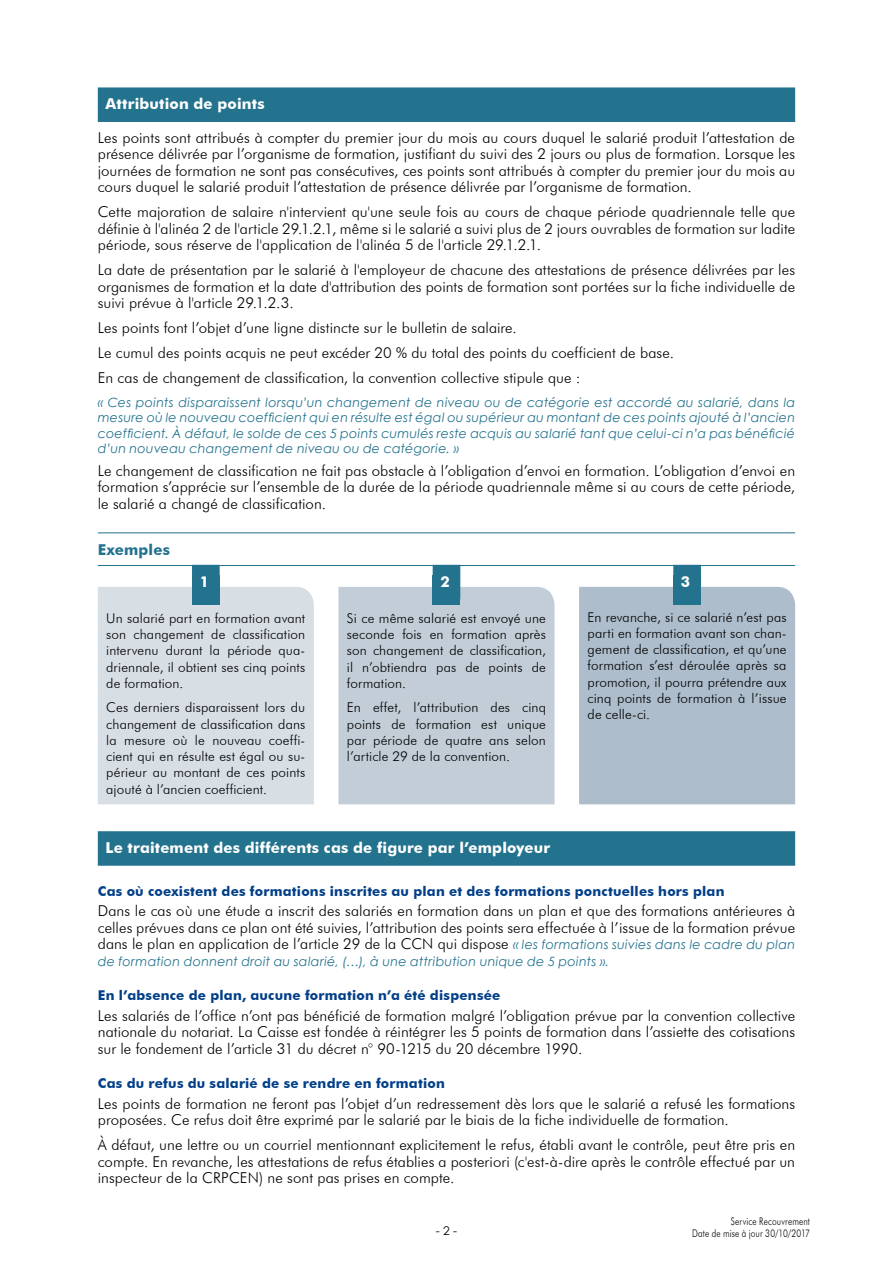
<style>
.page{position:relative;width:893px;height:1263px;background:#fff}
.page>*{position:absolute;margin:0;border:0;box-sizing:border-box;transform-origin:0 0}
.t1{font:300 15px/16.5px "Futura BT";letter-spacing:.005em;color:#000;text-align:justify}
.t2{font:700 15px "Futura BT";letter-spacing:.01em;color:#fff}
.t3{font:700 15px "Futura BT";letter-spacing:.01em;color:#23728e}
.t4{font:300 13.5px/16.2px "Futura BT";letter-spacing:.01em;color:#000;text-align:justify}
.t5{font:700 13.5px "Futura BT";letter-spacing:.015em;color:#023f88}
.t6{font:italic 12.75px/15.3px "Century Gothic";letter-spacing:.015em;color:#23728e;text-align:justify}
.t7{font:12px "Century Gothic";color:#000}
.t8{font:300 10.5px/12px "Futura BT";letter-spacing:.02em;color:#000;text-align:right;scale:.8 1}
.s1{font-family:"Century Gothic";font-weight:400;font-style:italic;font-size:12.75px;color:#23728e}
</style>
<div class="page">
<div style="left:98px;top:87px;width:697px;height:35px;background:#23728e"></div>
<hr style="left:98px;top:532px;width:697px;height:1px;background:#23728e">
<hr style="left:98px;top:565px;width:697px;height:1px;background:#23728e">
<div style="left:98px;top:831px;width:697px;height:35px;background:#23728e"></div>
<div style="left:98px;top:587px;width:216px;height:217px;background:#d7dee4"></div>
<div style="left:338px;top:587px;width:216px;height:217px;background:#c2cdd7"></div>
<div style="left:579px;top:587px;width:216px;height:217px;background:#adbdcb"></div>
<div style="left:192px;top:575px;width:28px;height:30px;background:#23728e"></div>
<div style="left:192px;top:565px;width:28px;height:34px;background:#23728e"></div>
<div style="left:433px;top:575px;width:27px;height:30px;background:#23728e"></div>
<div style="left:433px;top:565px;width:27px;height:34px;background:#23728e"></div>
<div style="left:673px;top:575px;width:28px;height:30px;background:#23728e"></div>
<div style="left:673px;top:565px;width:28px;height:34px;background:#23728e"></div>
<p class="t2" style="left:105px;top:95px;width:161px">Attribution de points</p>
<p class="t1" style="left:98px;top:129px;width:699px">Les points sont attribués à compter du premier jour du mois au cours duquel le salarié produit l’attestation de présence délivrée par l’organisme de formation, justifiant du suivi des 2 jours ou plus de formation. Lorsque les journées de formation ne sont pas consécutives, ces points sont attribués à compter du premier jour du mois au cours duquel le salarié produit l’attestation de présence délivrée par l’organisme de formation.</p>
<p class="t1" style="left:98px;top:204px;width:699px">Cette majoration de salaire n'intervient qu'une seule fois au cours de chaque période quadriennale telle que définie à l'alinéa 2 de l'article 29.1.2.1, même si le salarié a suivi plus de 2 jours ouvrables de formation sur ladite période, sous réserve de l'application de l'alinéa 5 de l'article 29.1.2.1.</p>
<p class="t1" style="left:98px;top:262px;width:699px">La date de présentation par le salarié à l'employeur de chacune des attestations de présence délivrées par les organismes de formation et la date d'attribution des points de formation sont portées sur la fiche individuelle de suivi prévue à l'article 29.1.2.3.</p>
<p class="t1" style="left:98px;top:315px;width:578px;line-height:25px;text-align:left">Les points font l’objet d’une ligne distincte sur le bulletin de salaire.<br>Le cumul des points acquis ne peut excéder 20 % du total des points du coefficient de base.<br>En cas de changement de classification, la convention collective stipule que :</p>
<p class="t6" style="left:98px;top:395px;width:699px">« Ces points disparaissent lorsqu’un changement de niveau ou de catégorie est accordé au salarié, dans la mesure où le nouveau coefficient qui en résulte est égal ou supérieur au montant de ces points ajouté à l’ancien coefficient. À défaut, le solde de ces 5 points cumulés reste acquis au salarié tant que celui-ci n’a pas bénéficié d’un nouveau changement de niveau ou de catégorie. »</p>
<p class="t1" style="left:98px;top:462px;width:699px">Le changement de classification ne fait pas obstacle à l’obligation d’envoi en formation. L’obligation d’envoi en formation s’apprécie sur l’ensemble de la durée de la période quadriennale même si au cours de cette période, le salarié a changé de classification.</p>
<p class="t3" style="left:98px;top:540px;width:74px">Exemples</p>
<p class="t2" style="left:200px;top:572px;width:11px">1</p>
<p class="t2" style="left:440px;top:572px;width:11px">2</p>
<p class="t2" style="left:681px;top:572px;width:11px">3</p>
<p class="t4" style="left:106px;top:610px;width:200px">Un salarié part en formation avant son changement de classification intervenu durant la période qua&shy;driennale, il obtient ses cinq points de formation.</p>
<p class="t4" style="left:106px;top:699px;width:200px">Ces derniers disparaissent lors du changement de classification dans la mesure où le nouveau coeffi&shy;cient qui en résulte est égal ou su&shy;périeur au montant de ces points ajouté à l’ancien coefficient.</p>
<p class="t4" style="left:347px;top:610px;width:201px">Si ce même salarié est envoyé une seconde fois en formation après son changement de classification, il n’obtiendra pas de points de formation.</p>
<p class="t4" style="left:347px;top:699px;width:201px">En effet, l’attribution des cinq points de formation est unique par période de quatre ans selon l’article 29 de la convention.</p>
<p class="t4" style="left:588px;top:609px;width:201px">En revanche, si ce salarié n’est pas parti en formation avant son chan&shy;gement de classification, et qu’une formation s’est déroulée après sa promotion, il pourra prétendre aux cinq points de formation à l’issue de celle-ci.</p>
<p class="t2" style="left:105px;top:838px;width:446px">Le traitement des différents cas de figure par l’employeur</p>
<p class="t5" style="left:98px;top:883px;width:628px">Cas où coexistent des formations inscrites au plan et des formations ponctuelles hors plan</p>
<p class="t1" style="left:98px;top:903px;width:699px">Dans le cas où une étude a inscrit des salariés en formation dans un plan et que des formations antérieures à celles prévues dans ce plan ont été suivies, l’attribution des points sera effectuée à l’issue de la formation prévue dans le plan en application de l’article 29 de la CCN qui dispose <span class="s1">« les formations suivies dans le cadre du plan</span></p>
<p class="t6" style="left:98px;top:953px;width:513px">de formation donnent droit au salarié, (…), à une attribution unique de 5 points ».</p>
<p class="t5" style="left:98px;top:987px;width:404px">En l’absence de plan, aucune formation n’a été dispensée</p>
<p class="t1" style="left:98px;top:1007px;width:699px">Les salariés de l’office n’ont pas bénéficié de formation malgré l’obligation prévue par la convention collective nationale du notariat. La Caisse est fondée à réintégrer les 5 points de formation dans l’assiette des cotisations sur le fondement de l’article 31 du décret n° 90-1215 du 20 décembre 1990.</p>
<p class="t5" style="left:98px;top:1075px;width:349px">Cas du refus du salarié de se rendre en formation</p>
<p class="t1" style="left:98px;top:1095px;width:699px">Les points de formation ne feront pas l’objet d’un redressement dès lors que le salarié a refusé les formations proposées. Ce refus doit être exprimé par le salarié par le biais de la fiche individuelle de formation.</p>
<p class="t1" style="left:98px;top:1136px;width:699px">À défaut, une lettre ou un courriel mentionnant explicitement le refus, établi avant le contrôle, peut être pris en compte. En revanche, les attestations de refus établies a posteriori (c'est-à-dire après le contrôle effectué par un inspecteur de la CRPCEN) ne sont pas prises en compte.</p>
<p class="t7" style="left:436px;top:1222px;width:23px">- 2 -</p>
<p class="t8" style="left:692px;top:1215px;width:149px">Service Recouvrement<br>Date de mise à jour 30/10/2017</p>
</div>
